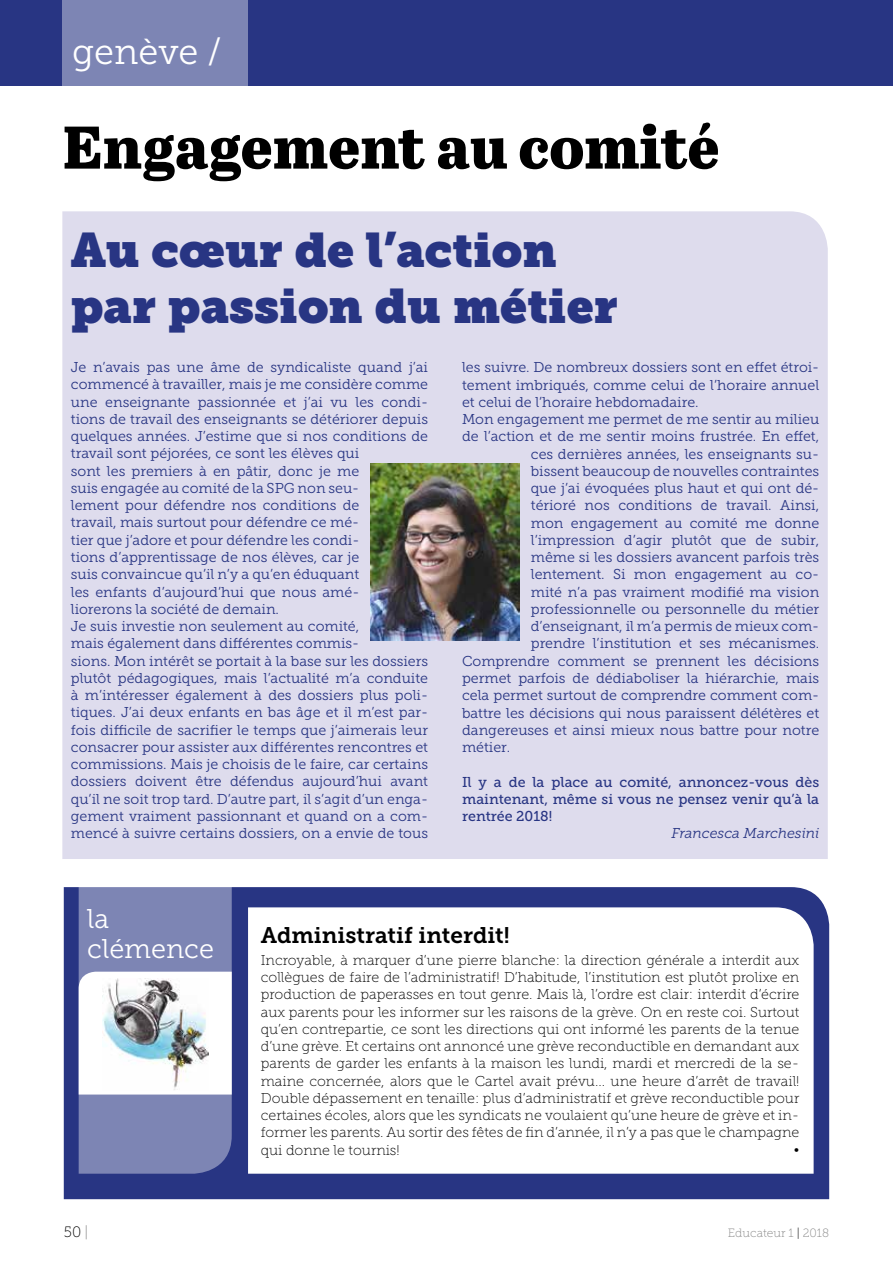
<style>
.page{position:relative;width:893px;height:1263px;background:#fff}
.page>*{position:absolute;margin:0;border:0;box-sizing:border-box;transform-origin:0 0}
.t1{font:800 60px "Abril Text";color:#000}
.t2{font:48px/55.5px "Museo Slab";color:#283583}
.t3{font:36px "Museo Slab 300";color:#fff}
.t4{font:27px/30px "Museo Slab 300";color:#fff}
.t5{font:22.5px "Museo Slab 700";color:#000}
.t6{font:15px "Museo Slab 100";color:#000}
.t7{font:14.25px/17.2px "Museo Slab 300";color:#283583}
.t8{font:14.25px/17.2px "Museo Slab 100";color:#000;text-align:justify}
.t9{font:14.25px/17.2px "Museo Slab 500";color:#283583;text-align:justify}
.t10{font:italic 14.25px "Museo Slab 300";color:#283583}
.t11{font:12px "Museo Slab 100";color:#878787}
.s1{color:#878787}
.s2{color:#000}
</style>
<div class="page">
<hr style="left:892px;top:0;width:1px;height:1263px;background:#283583">
<svg style="left:892px;top:381px;width:1px;height:882px"></svg>
<div style="left:0;top:0;width:893px;height:85px;background:#283583"></div>
<div style="left:62px;top:0;width:186px;height:91px;background:#7d85b4"></div>
<div style="left:64px;top:887px;width:765px;height:312px;background:#283583"></div>
<svg style="left:248px;top:907px;width:566px;height:267px"></svg>
<div style="left:79px;top:887px;width:153px;height:287px;background:#7d85b4"></div>
<svg style="left:79px;top:972px;width:153px;height:122px"></svg>
<img style="left:102px;top:978px;width:106px;height:112px">
<div style="left:62px;top:211px;width:766px;height:648px;background:#dedced"></div>
<img style="left:371px;top:463px;width:148px;height:177px">
<h3 class="t3" style="left:72px;top:32px;width:151px">genève /</h3>
<h1 class="t1" style="left:63px;top:103px;width:658px">Engagement au comité</h1>
<h2 class="t2" style="left:71px;top:223px;width:548px">Au cœur de l’action par passion du métier</h2>
<p class="t7" style="left:71px;top:359px;width:359px">Je n’avais pas une âme de syndicaliste quand j’ai commencé à travailler, mais je me considère comme une enseignante passionnée et j’ai vu les condi&shy;tions de travail des enseignants se détériorer depuis quelques années. J’estime que si nos conditions de travail sont péjorées, ce sont les élèves qui<br>sont les premiers à en pâtir, donc je me<br>suis engagée au comité de la SPG non seu-<br>lement pour défendre nos conditions de<br>travail, mais surtout pour défendre ce mé-<br>tier que j’adore et pour défendre les condi-<br>tions d’apprentissage de nos élèves, car je<br>suis convaincue qu’il n’y a qu’en éduquant<br>les enfants d’aujourd’hui que nous amé-<br>liorerons la société de demain.<br>Je suis investie non seulement au comité,<br>mais également dans différentes commis-<br>sions. Mon intérêt se portait à la base sur les dossiers plutôt pédagogiques, mais l’actualité m’a conduite à m’intéresser également à des dossiers plus poli&shy;tiques. J’ai deux enfants en bas âge et il m’est par&shy;fois difficile de sacrifier le temps que j’aimerais leur consacrer pour assister aux différentes rencontres et commissions. Mais je choisis de le faire, car certains dossiers doivent être défendus aujourd’hui avant qu’il ne soit trop tard. D’autre part, il s’agit d’un enga&shy;gement vraiment passionnant et quand on a com&shy;mencé à suivre certains dossiers, on a envie de tous</p>
<p class="t7" style="left:462px;top:359px;width:359px">les suivre. De nombreux dossiers sont en effet étroi-</p>
<p class="t7" style="left:462px;top:376px;width:359px">tement imbriqués, comme celui de l’horaire annuel</p>
<p class="t7" style="left:462px;top:393px;width:238px">et celui de l’horaire hebdomadaire.</p>
<p class="t7" style="left:462px;top:411px;width:359px">Mon engagement me permet de me sentir au milieu</p>
<p class="t7" style="left:462px;top:428px;width:359px">de l’action et de me sentir moins frustrée. En effet,</p>
<p class="t7" style="left:531px;top:445px;width:290px">ces dernières années, les enseignants su-</p>
<p class="t7" style="left:531px;top:462px;width:290px">bissent beaucoup de nouvelles contraintes</p>
<p class="t7" style="left:531px;top:480px;width:290px">que j’ai évoquées plus haut et qui ont dé-</p>
<p class="t7" style="left:531px;top:497px;width:290px">térioré nos conditions de travail. Ainsi,</p>
<p class="t7" style="left:531px;top:514px;width:290px">mon engagement au comité me donne</p>
<p class="t7" style="left:531px;top:531px;width:290px">l’impression d’agir plutôt que de subir,</p>
<p class="t7" style="left:531px;top:549px;width:290px">même si les dossiers avancent parfois très</p>
<p class="t7" style="left:531px;top:566px;width:290px">lentement. Si mon engagement au co-</p>
<p class="t7" style="left:531px;top:583px;width:290px">mité n’a pas vraiment modifié ma vision</p>
<p class="t7" style="left:531px;top:600px;width:290px">professionnelle ou personnelle du métier</p>
<p class="t7" style="left:531px;top:618px;width:290px">d’enseignant, il m’a permis de mieux com-</p>
<p class="t7" style="left:531px;top:635px;width:290px">prendre l’institution et ses mécanismes.</p>
<p class="t7" style="left:462px;top:652px;width:359px">Comprendre comment se prennent les décisions</p>
<p class="t7" style="left:462px;top:669px;width:359px">permet parfois de dédiaboliser la hiérarchie, mais</p>
<p class="t7" style="left:462px;top:687px;width:359px">cela permet surtout de comprendre comment com-</p>
<p class="t7" style="left:462px;top:704px;width:359px">battre les décisions qui nous paraissent délétères et</p>
<p class="t7" style="left:462px;top:721px;width:359px">dangereuses et ainsi mieux nous battre pour notre</p>
<p class="t7" style="left:462px;top:739px;width:50px">métier.</p>
<p class="t9" style="left:462px;top:773px;width:359px">Il y a de la place au comité, annoncez-vous dès maintenant, même si vous ne pensez venir qu’à la rentrée 2018!</p>
<p class="t10" style="left:671px;top:826px;width:149px">Francesca Marchesini</p>
<h3 class="t4" style="left:87px;top:904px;width:128px">la clémence</h3>
<h3 class="t5" style="left:261px;top:923px;width:250px">Administratif interdit!</h3>
<p class="t8" style="left:261px;top:951px;width:540px">Incroyable, à marquer d’une pierre blanche: la direction générale a interdit aux collègues de faire de l’administratif! D’habitude, l’institution est plutôt prolixe en production de paperasses en tout genre. Mais là, l’ordre est clair: interdit d’écrire aux parents pour les informer sur les raisons de la grève. On en reste coi. Surtout qu’en contrepartie, ce sont les directions qui ont informé les parents de la tenue d’une grève. Et certains ont annoncé une grève reconductible en demandant aux parents de garder les enfants à la maison les lundi, mardi et mercredi de la se&shy;maine concernée, alors que le Cartel avait prévu... une heure d’arrêt de travail!<br>Double dépassement en tenaille: plus d’administratif et grève reconductible pour certaines écoles, alors que les syndicats ne voulaient qu’une heure de grève et in&shy;former les parents. Au sortir des fêtes de fin d’année, il n’y a pas que le champagne qui donne le tournis!</p>
<p class="t8" style="left:794px;top:1141px;width:7px">•</p>
<p class="t6" style="left:64px;top:1223px;width:26px">50 <span class="s1">|</span></p>
<p class="t11" style="left:728px;top:1226px;width:103px">Educateur 1 <span class="s2">|</span> 2018</p>
</div>
